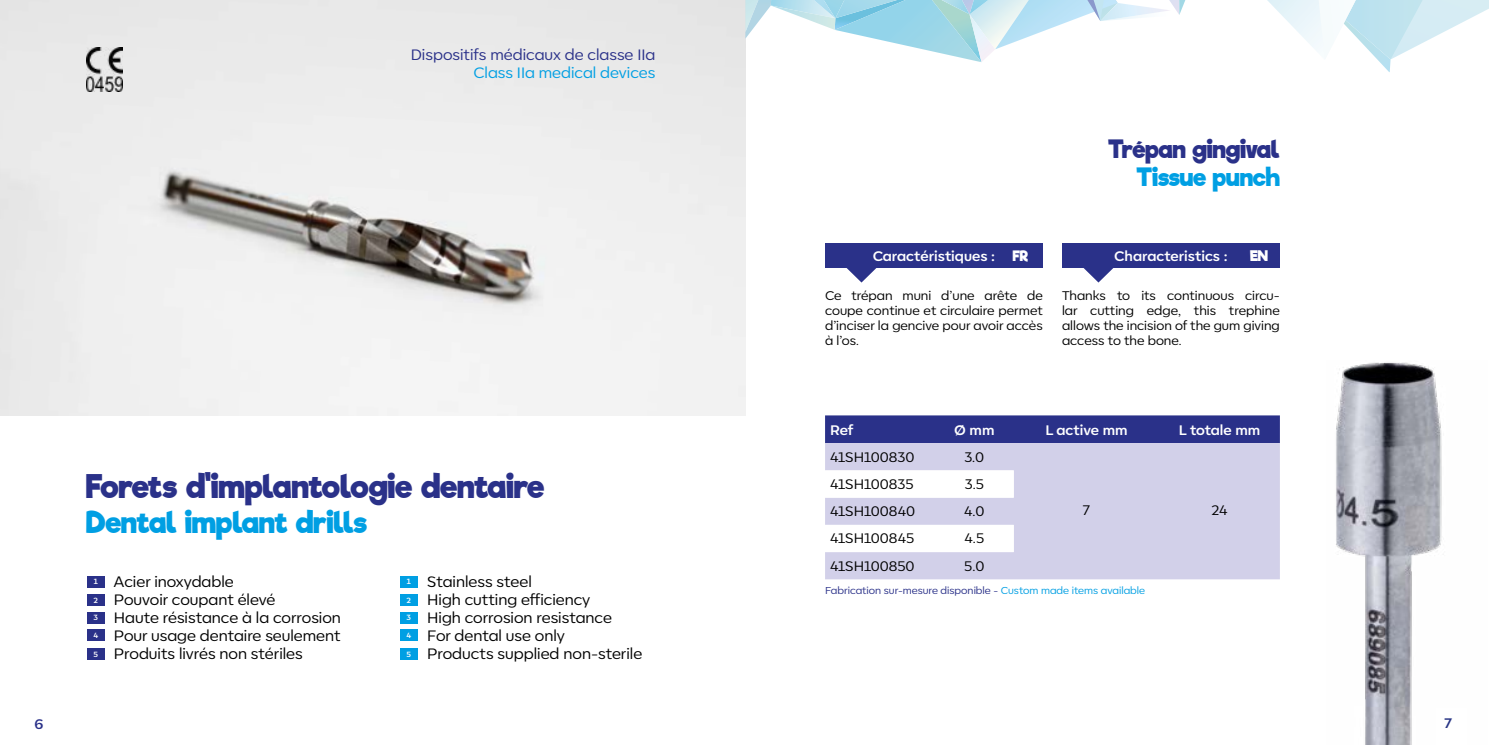
<style>
.page{position:relative;width:1489px;height:745px;background:#fff}
.page>*{position:absolute;margin:0;border:0;box-sizing:border-box;transform-origin:0 0}
.t1{font:700 31.25px "Riffic Free";letter-spacing:-.005em;color:#2a3189}
.t2{font:700 28.75px "Riffic Free";letter-spacing:-.005em;color:#009fe3}
.t3{font:700 23.75px "Riffic Free";color:#2a3189}
.t4{font:700 23.75px "Riffic Free";color:#009fe3}
.t5{font:15px/18px "Corsa Grotesk";color:#000}
.t6{font:15px "Corsa Grotesk";color:#2a3189}
.t7{font:15px "Corsa Grotesk";color:#009fe3}
.t8{font:13.75px "Corsa Grotesk";color:#000}
.t9{font:700 13.75px "Corsa Grotesk";color:#fff}
.t10{font:700 13.75px "Riffic Free";color:#fff}
.t11{font:700 13.75px "Corsa Grotesk";color:#2a3189}
.t12{font:700 13.75px "Corsa Grotesk";color:#283585}
.t13{font:12.5px/15px "Corsa Grotesk";color:#000;text-align:justify}
.t14{font:10px "Corsa Grotesk";color:#2a3189}
.t15{font:700 7.5px "Corsa Grotesk";color:#fff}
.s1{color:#009fe3}
</style>
<div class="page">
<img style="left:0;top:0;width:745px;height:415px">
<img style="left:1336px;top:362px;width:106px;height:382px">
<div style="left:825px;top:415px;width:454px;height:28px;background:#2a3189"></div>
<div style="left:825px;top:443px;width:454px;height:136px;background:#d2d0e9"></div>
<svg style="left:825px;top:470px;width:188px;height:81px"></svg>
<div style="left:1061px;top:243px;width:218px;height:25px;background:#2a3189"></div>
<svg style="left:1083px;top:268px;width:31px;height:14px"></svg>
<div style="left:825px;top:243px;width:217px;height:25px;background:#2a3189"></div>
<svg style="left:846px;top:268px;width:31px;height:14px"></svg>
<div style="left:87px;top:575px;width:17px;height:12px;background:#2a3189"></div>
<div style="left:87px;top:594px;width:17px;height:11px;background:#2a3189"></div>
<div style="left:400px;top:629px;width:17px;height:12px;background:#009fe3"></div>
<div style="left:400px;top:647px;width:17px;height:12px;background:#009fe3"></div>
<div style="left:87px;top:629px;width:17px;height:12px;background:#2a3189"></div>
<div style="left:87px;top:647px;width:17px;height:12px;background:#2a3189"></div>
<div style="left:87px;top:611px;width:17px;height:12px;background:#2a3189"></div>
<div style="left:400px;top:611px;width:17px;height:12px;background:#009fe3"></div>
<div style="left:400px;top:594px;width:17px;height:11px;background:#009fe3"></div>
<div style="left:400px;top:575px;width:17px;height:12px;background:#009fe3"></div>
<svg style="left:745px;top:0;width:743px;height:72px"></svg>
<img style="left:86px;top:48px;width:36px;height:43px">
<div style="left:1436px;top:707px;width:30px;height:36px;background:#fff"></div>
<p class="t6" style="left:410px;top:45px;width:246px">Dispositifs médicaux de classe IIa</p>
<p class="t7" style="left:473px;top:63px;width:183px">Class IIa medical devices</p>
<h1 class="t1" style="left:86px;top:467px;width:459px">Forets d'implantologie dentaire</h1>
<h2 class="t2" style="left:86px;top:504px;width:282px">Dental implant drills</h2>
<p class="t5" style="left:113px;top:572px;width:229px">Acier inoxydable<br>Pouvoir coupant élevé<br>Haute résistance à la corrosion<br>Pour usage dentaire seulement<br>Produits livrés non stériles</p>
<p class="t5" style="left:427px;top:572px;width:216px">Stainless steel<br>High cutting efficiency<br>High corrosion resistance<br>For dental use only<br>Products supplied non-sterile</p>
<p class="t15" style="left:94px;top:576px;width:6px">1</p>
<p class="t15" style="left:93px;top:595px;width:6px">2</p>
<p class="t15" style="left:406px;top:576px;width:6px">1</p>
<p class="t15" style="left:406px;top:595px;width:6px">2</p>
<p class="t15" style="left:93px;top:612px;width:6px">3</p>
<p class="t15" style="left:406px;top:612px;width:6px">3</p>
<p class="t15" style="left:93px;top:630px;width:6px">4</p>
<p class="t15" style="left:93px;top:648px;width:6px">5</p>
<p class="t15" style="left:406px;top:630px;width:6px">4</p>
<p class="t15" style="left:406px;top:648px;width:6px">5</p>
<h3 class="t3" style="left:1108px;top:134px;width:173px">Trépan gingival</h3>
<h3 class="t4" style="left:1136px;top:163px;width:145px">Tissue punch</h3>
<p class="t10" style="left:1012px;top:247px;width:17px">FR</p>
<p class="t10" style="left:1249px;top:247px;width:19px">EN</p>
<p class="t9" style="left:872px;top:247px;width:124px">Caractéristiques :</p>
<p class="t13" style="left:825px;top:287px;width:219px">Ce trépan muni d’une arête de coupe continue et circulaire permet d’inciser la gencive pour avoir accès à l’os.</p>
<p class="t9" style="left:1114px;top:247px;width:115px">Characteristics :</p>
<p class="t13" style="left:1061px;top:287px;width:219px">Thanks to its continuous circu&shy;lar cutting edge, this trephine allows the incision of the gum giving access to the bone.</p>
<p class="t9" style="left:830px;top:421px;width:25px">Ref</p>
<p class="t9" style="left:954px;top:421px;width:42px">Ø mm</p>
<p class="t9" style="left:1045px;top:421px;width:84px">L active mm</p>
<p class="t9" style="left:1178px;top:421px;width:83px">L totale mm</p>
<p class="t8" style="left:830px;top:448px;width:86px">41SH100830</p>
<p class="t8" style="left:964px;top:448px;width:21px">3.0</p>
<p class="t8" style="left:830px;top:475px;width:85px">41SH100835</p>
<p class="t8" style="left:964px;top:475px;width:21px">3.5</p>
<p class="t8" style="left:830px;top:502px;width:87px">41SH100840</p>
<p class="t8" style="left:964px;top:502px;width:22px">4.0</p>
<p class="t8" style="left:830px;top:529px;width:86px">41SH100845</p>
<p class="t8" style="left:964px;top:529px;width:21px">4.5</p>
<p class="t8" style="left:830px;top:556px;width:86px">41SH100850</p>
<p class="t8" style="left:964px;top:556px;width:22px">5.0</p>
<p class="t8" style="left:1082px;top:501px;width:9px">7</p>
<p class="t8" style="left:1211px;top:501px;width:18px">24</p>
<p class="t14" style="left:825px;top:583px;width:321px">Fabrication sur-mesure disponible - <span class="s1">Custom made items available</span></p>
<p class="t12" style="left:1444px;top:714px;width:9px">7</p>
<p class="t11" style="left:34px;top:714px;width:10px">6</p>
<p class="t11" style="left:1442px;top:714px;width:19px">59</p>
</div>
